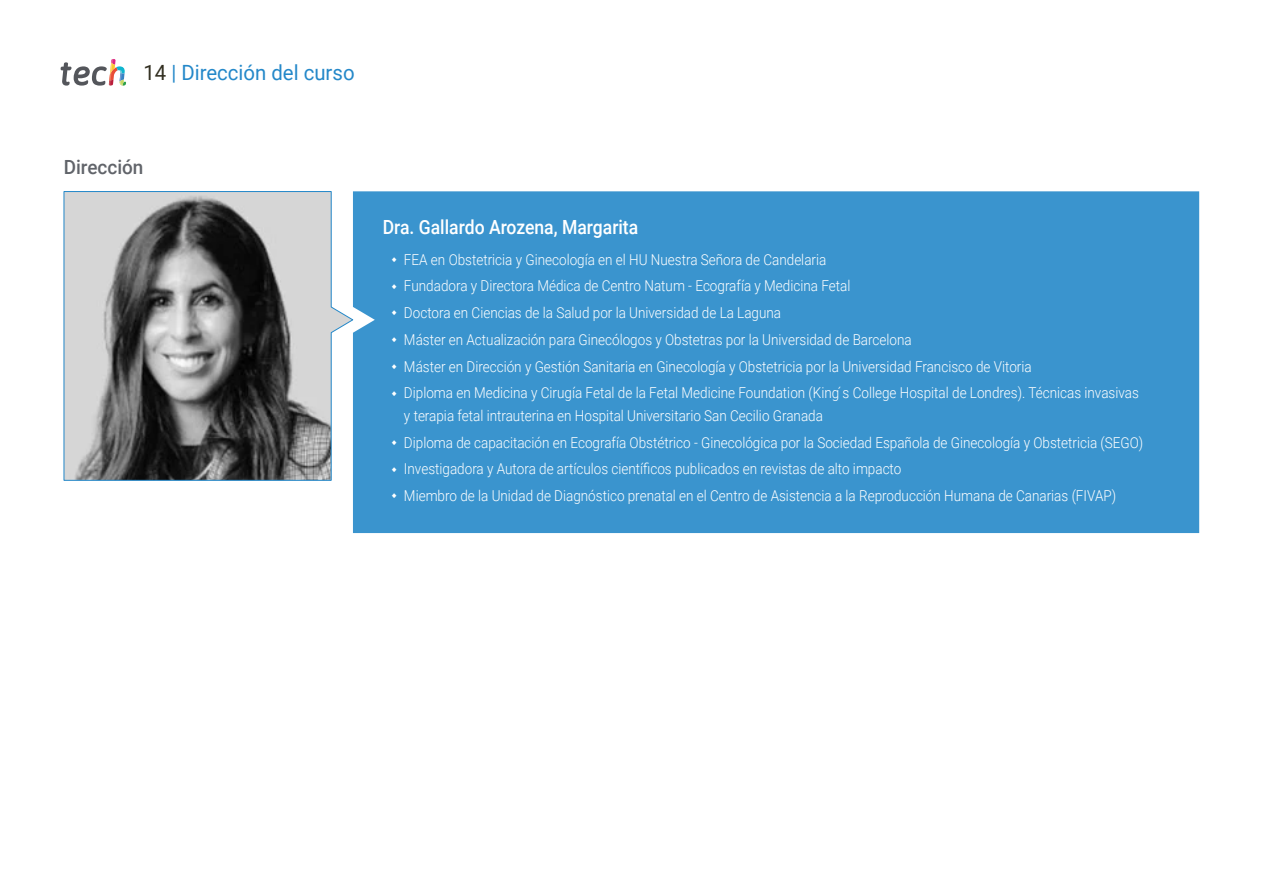
<style>
.page{position:relative;width:1263px;height:893px;background:#fff}
.page>*{position:absolute;margin:0;border:0;box-sizing:border-box;transform-origin:0 0}
.t1{font:21px "Roboto";color:#2488c9}
.t2{font:500 19.5px "Roboto";color:#fff;scale:.9 1}
.t3{font:500 19.5px "Roboto";color:#61646a}
.t4{font:300 15px/26.7px "Roboto";color:#fff;scale:.9 1}
.s1{color:#312e20}
</style>
<div class="page">
<svg style="left:61px;top:59px;width:65px;height:27px"></svg>
<svg style="left:64px;top:191px;width:289px;height:290px;background:#8a8c8c"></svg>
<div style="left:353px;top:191px;width:846px;height:342px;background:#3a94ce"></div>
<svg style="left:392px;top:257px;width:5px;height:5px"></svg>
<svg style="left:392px;top:284px;width:5px;height:5px"></svg>
<svg style="left:392px;top:310px;width:5px;height:5px"></svg>
<svg style="left:392px;top:337px;width:5px;height:5px"></svg>
<svg style="left:392px;top:364px;width:5px;height:5px"></svg>
<svg style="left:392px;top:391px;width:5px;height:5px"></svg>
<svg style="left:392px;top:440px;width:5px;height:5px"></svg>
<svg style="left:392px;top:467px;width:5px;height:5px"></svg>
<svg style="left:392px;top:493px;width:5px;height:5px"></svg>
<h1 class="t1" style="left:144px;top:57px;width:213px"><span class="s1">14</span> | Dirección del curso</h1>
<h2 class="t3" style="left:64px;top:154px;width:81px">Dirección</h2>
<h2 class="t2" style="left:383px;top:213px;width:285px">Dra. Gallardo Arozena, Margarita</h2>
<p class="t4" style="left:404px;top:245px;width:818px">FEA en Obstetricia y Ginecología en el HU Nuestra Señora de Candelaria<br>Fundadora y Directora Médica de Centro Natum - Ecografía y Medicina Fetal<br>Doctora en Ciencias de la Salud por la Universidad de La Laguna<br>Máster en Actualización para Ginecólogos y Obstetras por la Universidad de Barcelona<br>Máster en Dirección y Gestión Sanitaria en Ginecología y Obstetricia por la Universidad Francisco de Vitoria<br>Diploma en Medicina y Cirugía Fetal de la Fetal Medicine Foundation (King ́s College Hospital de Londres). Técnicas invasivas</p>
<p class="t4" style="left:404px;top:402px;width:823px">y terapia fetal intrauterina en Hospital Universitario San Cecilio Granada<br>Diploma de capacitación en Ecografía Obstétrico - Ginecológica por la Sociedad Española de Ginecología y Obstetricia (SEGO)<br>Investigadora y Autora de artículos científicos publicados en revistas de alto impacto<br>Miembro de la Unidad de Diagnóstico prenatal en el Centro de Asistencia a la Reproducción Humana de Canarias (FIVAP)</p>
</div>
